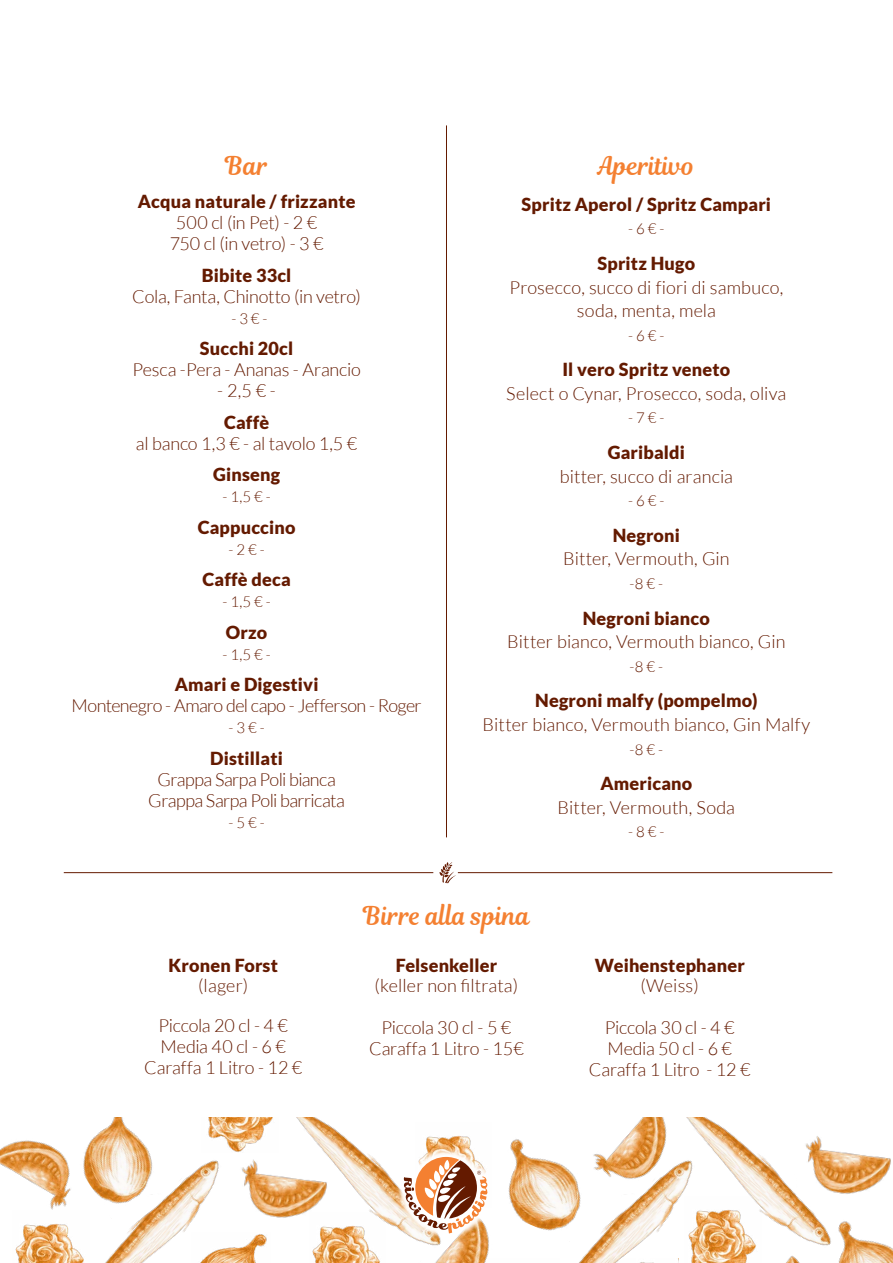
<style>
.page{position:relative;width:893px;height:1263px;background:#fff}
.page>*{position:absolute;margin:0;border:0;box-sizing:border-box;transform-origin:0 0}
.t1{font:25.5px "Magnolia Script";color:#f48031;scale:.95 1}
.t2{font:300 18px "Lato";letter-spacing:-.005em;color:#641a00}
.t3{font:900 18px "Lato";letter-spacing:.01em;color:#641a00}
.t4{font:300 18px "Lato";letter-spacing:-.03em;color:#641a00}
.t5{font:300 15px "Lato";color:#641a00}
</style>
<div class="page">
<img style="left:208px;top:1117px;width:33px;height:29px">
<img style="left:15px;top:1226px;width:13px;height:37px">
<img style="left:454px;top:1136px;width:17px;height:6px">
<img style="left:28px;top:1160px;width:191px;height:103px">
<img style="left:579px;top:1205px;width:52px;height:58px">
<img style="left:241px;top:1117px;width:213px;height:146px">
<img style="left:631px;top:1117px;width:184px;height:146px">
<img style="left:191px;top:1232px;width:79px;height:31px">
<img style="left:508px;top:1139px;width:93px;height:102px">
<img style="left:811px;top:1214px;width:82px;height:49px">
<img style="left:599px;top:1258px;width:79px;height:5px">
<img style="left:94px;top:1117px;width:84px;height:102px">
<img style="left:229px;top:1146px;width:103px;height:80px">
<img style="left:0;top:1137px;width:94px;height:89px">
<img style="left:793px;top:1122px;width:98px;height:80px">
<img style="left:398px;top:1199px;width:111px;height:64px">
<img style="left:714px;top:1239px;width:112px;height:24px">
<img style="left:575px;top:1117px;width:111px;height:85px">
<img style="left:390px;top:1142px;width:112px;height:105px">
<svg style="left:404px;top:1157px;width:84px;height:76px"></svg>
<hr style="left:446px;top:125px;width:1px;height:712px;background:#641a00">
<hr style="left:64px;top:872px;width:369px;height:1px;background:#641a00">
<hr style="left:458px;top:872px;width:374px;height:1px;background:#641a00">
<svg style="left:439px;top:862px;width:17px;height:21px"></svg>
<p class="t1" style="left:225px;top:147px;width:47px">Bar</p>
<p class="t3" style="left:138px;top:191px;width:219px">Acqua naturale / frizzante</p>
<p class="t2" style="left:176px;top:213px;width:143px">500 cl (in Pet) - 2 €</p>
<p class="t2" style="left:170px;top:234px;width:155px">750 cl (in vetro) - 3 €</p>
<p class="t3" style="left:202px;top:265px;width:91px">Bibite 33cl</p>
<p class="t2" style="left:132px;top:287px;width:230px">Cola, Fanta, Chinotto (in vetro)</p>
<p class="t5" style="left:231px;top:310px;width:38px">- 3 € -</p>
<p class="t3" style="left:200px;top:338px;width:95px">Succhi 20cl</p>
<p class="t2" style="left:132px;top:360px;width:230px">Pesca -Pera - Ananas - Arancio</p>
<p class="t2" style="left:217px;top:381px;width:60px">- 2,5 € -</p>
<p class="t3" style="left:224px;top:412px;width:47px">Caffè</p>
<p class="t2" style="left:136px;top:434px;width:223px">al banco 1,3 € - al tavolo 1,5 €</p>
<p class="t3" style="left:213px;top:464px;width:69px">Ginseng</p>
<p class="t5" style="left:223px;top:489px;width:50px">- 1,5 € -</p>
<p class="t3" style="left:198px;top:517px;width:99px">Cappuccino</p>
<p class="t5" style="left:229px;top:541px;width:38px">- 2 € -</p>
<p class="t3" style="left:203px;top:569px;width:90px">Caffè deca</p>
<p class="t5" style="left:223px;top:594px;width:50px">- 1,5 € -</p>
<p class="t3" style="left:226px;top:622px;width:43px">Orzo</p>
<p class="t5" style="left:223px;top:646px;width:50px">- 1,5 € -</p>
<p class="t3" style="left:175px;top:674px;width:145px">Amari e Digestivi</p>
<p class="t4" style="left:71px;top:696px;width:352px">Montenegro - Amaro del capo - Jefferson - Roger</p>
<p class="t5" style="left:229px;top:720px;width:38px">- 3 € -</p>
<p class="t3" style="left:210px;top:748px;width:74px">Distillati</p>
<p class="t4" style="left:157px;top:770px;width:180px">Grappa Sarpa Poli bianca</p>
<p class="t4" style="left:148px;top:791px;width:198px">Grappa Sarpa Poli barricata</p>
<p class="t5" style="left:229px;top:814px;width:38px">- 5 € -</p>
<p class="t1" style="left:598px;top:147px;width:104px">Aperitivo</p>
<p class="t3" style="left:522px;top:194px;width:251px">Spritz Aperol / Spritz Campari</p>
<p class="t5" style="left:628px;top:221px;width:38px">- 6 € -</p>
<p class="t3" style="left:597px;top:253px;width:99px">Spritz Hugo</p>
<p class="t2" style="left:509px;top:277px;width:275px">Prosecco, succo di fiori di sambuco,</p>
<p class="t2" style="left:577px;top:301px;width:140px">soda, menta, mela</p>
<p class="t5" style="left:628px;top:327px;width:38px">- 6 € -</p>
<p class="t3" style="left:562px;top:359px;width:169px">Il vero Spritz veneto</p>
<p class="t2" style="left:506px;top:384px;width:282px">Select o Cynar, Prosecco, soda, oliva</p>
<p class="t5" style="left:628px;top:410px;width:38px">- 7 € -</p>
<p class="t3" style="left:608px;top:442px;width:79px">Garibaldi</p>
<p class="t2" style="left:560px;top:467px;width:175px">bitter, succo di arancia</p>
<p class="t5" style="left:628px;top:493px;width:38px">- 6 € -</p>
<p class="t3" style="left:613px;top:525px;width:69px">Negroni</p>
<p class="t2" style="left:563px;top:549px;width:168px">Bitter, Vermouth, Gin</p>
<p class="t5" style="left:630px;top:576px;width:35px">-8 € -</p>
<p class="t3" style="left:583px;top:607px;width:128px">Negroni bianco</p>
<p class="t2" style="left:507px;top:632px;width:280px">Bitter bianco, Vermouth bianco, Gin</p>
<p class="t5" style="left:630px;top:658px;width:35px">-8 € -</p>
<p class="t3" style="left:535px;top:690px;width:224px">Negroni malfy (pompelmo)</p>
<p class="t2" style="left:483px;top:715px;width:329px">Bitter bianco, Vermouth bianco, Gin Malfy</p>
<p class="t5" style="left:630px;top:741px;width:35px">-8 € -</p>
<p class="t3" style="left:600px;top:773px;width:93px">Americano</p>
<p class="t2" style="left:558px;top:798px;width:179px">Bitter, Vermouth, Soda</p>
<p class="t5" style="left:628px;top:824px;width:38px">- 8 € -</p>
<p class="t3" style="left:169px;top:955px;width:111px">Kronen Forst</p>
<p class="t2" style="left:198px;top:976px;width:52px">(lager)</p>
<p class="t2" style="left:158px;top:1016px;width:131px">Piccola 20 cl - 4 €</p>
<p class="t2" style="left:161px;top:1037px;width:127px">Media 40 cl - 6 €</p>
<p class="t2" style="left:144px;top:1058px;width:160px">Caraffa 1 Litro - 12 €</p>
<p class="t1" style="left:363px;top:897px;width:177px">Birre alla spina</p>
<p class="t3" style="left:396px;top:955px;width:103px">Felsenkeller</p>
<p class="t2" style="left:375px;top:976px;width:145px">(keller non filtrata)</p>
<p class="t2" style="left:382px;top:1018px;width:131px">Piccola 30 cl - 5 €</p>
<p class="t2" style="left:369px;top:1039px;width:156px">Caraffa 1 Litro - 15€</p>
<p class="t3" style="left:595px;top:955px;width:152px">Weihenstephaner</p>
<p class="t2" style="left:640px;top:976px;width:60px">(Weiss)</p>
<p class="t2" style="left:605px;top:1018px;width:131px">Piccola 30 cl - 4 €</p>
<p class="t2" style="left:607px;top:1039px;width:126px">Media 50 cl - 6 €</p>
<p class="t2" style="left:589px;top:1060px;width:163px">Caraffa 1 Litro - 12 €</p>
</div>
